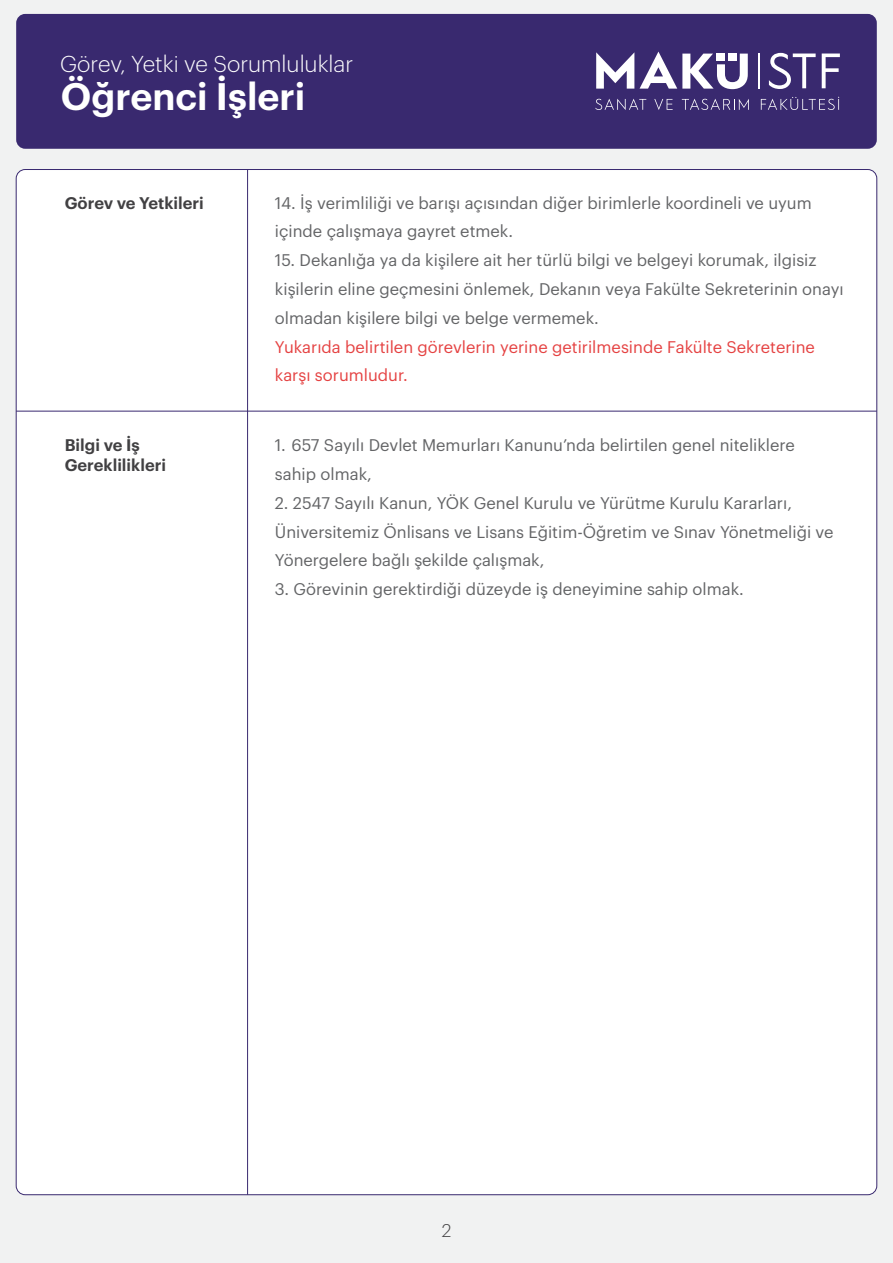
<style>
.page{position:relative;width:893px;height:1263px;background:#f1f2f2}
.page>*{position:absolute;margin:0;border:0;box-sizing:border-box;transform-origin:0 0}
.t1{font:600 37.5px "Graphik";color:#fff}
.t2{font:300 22.5px "Graphik";color:#fff}
.t3{font:300 18px "Graphik";color:#414042}
.t4{font:16.5px/28.8px "Graphik";color:#636466}
.t5{font:16.5px/28.8px "Graphik";color:#e54242}
.t6{font:600 16.5px/19.8px "Graphik";color:#414042}
</style>
<div class="page">
<div style="left:16px;top:14px;width:861px;height:135px;background:#39296f"></div>
<div style="left:16px;top:169px;width:861px;height:1026px;background:#fff;border-radius:9px"></div>
<svg style="left:595px;top:99px;width:51px;height:11px"></svg>
<svg style="left:654px;top:99px;width:19px;height:11px"></svg>
<svg style="left:682px;top:99px;width:67px;height:11px"></svg>
<svg style="left:761px;top:96px;width:79px;height:14px"></svg>
<svg style="left:596px;top:52px;width:38px;height:37px"></svg>
<svg style="left:640px;top:52px;width:108px;height:37px"></svg>
<svg style="left:769px;top:53px;width:47px;height:36px"></svg>
<svg style="left:822px;top:54px;width:18px;height:34px"></svg>
<hr style="left:758px;top:54px;width:2px;height:35px;background:#fff">
<hr style="left:247px;top:169px;width:1px;height:1026px;background:#39296f">
<hr style="left:16px;top:411px;width:861px;height:1px;background:#39296f">
<h2 class="t2" style="left:60px;top:47px;width:295px">Görev, Yetki ve Sorumluluklar</h2>
<h1 class="t1" style="left:61px;top:68px;width:246px">Öğrenci İşleri</h1>
<p class="t6" style="left:65px;top:191px;width:141px">Görev ve Yetkileri</p>
<p class="t4" style="left:275px;top:187px;width:538px">14. İş verimliliği ve barışı açısından diğer birimlerle koordineli ve uyum içinde çalışmaya gayret etmek.</p>
<p class="t4" style="left:275px;top:244px;width:570px">15. Dekanlığa ya da kişilere ait her türlü bilgi ve belgeyi korumak, ilgisiz kişilerin eline geçmesini önlemek, Dekanın veya Fakülte Sekreterinin onayı olmadan kişilere bilgi ve belge vermemek.</p>
<p class="t5" style="left:275px;top:331px;width:542px">Yukarıda belirtilen görevlerin yerine getirilmesinde Fakülte Sekreterine karşı sorumludur.</p>
<p class="t6" style="left:65px;top:434px;width:103px">Bilgi ve İş<br>Gereklilikleri</p>
<p class="t4" style="left:275px;top:429px;width:521px">1. 657 Sayılı Devlet Memurları Kanunu’nda belirtilen genel niteliklere sahip olmak,</p>
<p class="t4" style="left:275px;top:487px;width:560px">2. 2547 Sayılı Kanun, YÖK Genel Kurulu ve Yürütme Kurulu Kararları,<br>Üniversitemiz Önlisans ve Lisans Eğitim-Öğretim ve Sınav Yönetmeliği ve<br>Yönergelere bağlı şekilde çalışmak,</p>
<p class="t4" style="left:275px;top:573px;width:470px">3. Görevinin gerektirdiği düzeyde iş deneyimine sahip olmak.</p>
<p class="t3" style="left:442px;top:1217px;width:11px">2</p>
</div>
